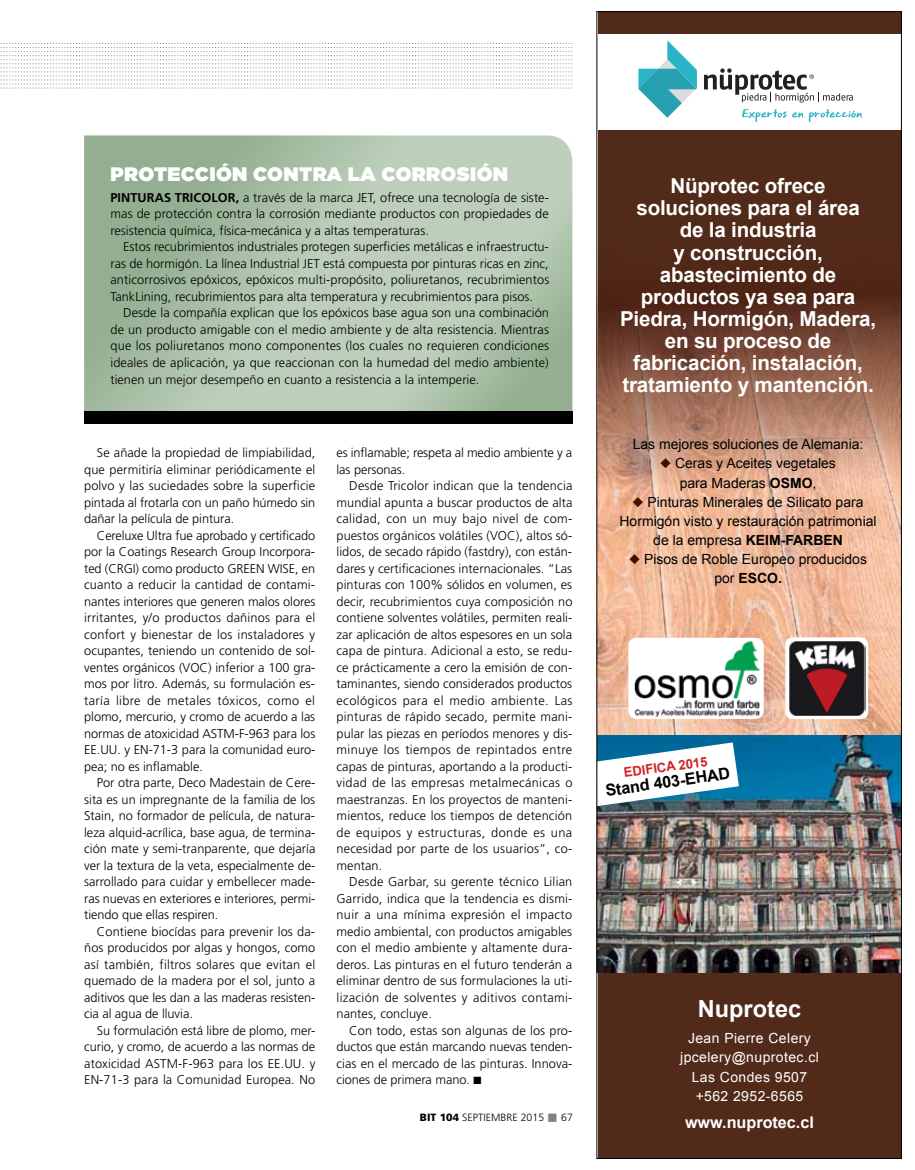
<style>
.page{position:relative;width:915px;height:1170px;background:#fff}
.page>*{position:absolute;margin:0;border:0;box-sizing:border-box;transform-origin:0 0}
.t1{font:700 23.55px "Arial";color:#fff}
.t2{font:700 20.55px/22px "Arial";letter-spacing:-.01em;color:#fff;text-align:center}
.t3{font:900 19.5px "Gotham";letter-spacing:.02em;color:#fff}
.t4{font:700 16.2px "Arial";color:#fff}
.t5{font:700 16.2px "Arial";color:#000}
.t6{font:13.95px/19px "Arial";color:#000;text-align:center}
.t7{font:13.95px/19px "Arial";letter-spacing:.03em;color:#fff;text-align:center}
.t8{font:700 13.2px "Arial";color:#d2232a}
.t9{font:300 12.75px/16.5px "Frutiger";letter-spacing:.005em;color:#000;text-align:justify}
.t10{font:300 10.5px "Frutiger";letter-spacing:.005em;color:#000}
.s1{font-weight:700}
.s2{font-weight:900}
.s3{color:#808285}
.s4{color:#3f1200}
</style>
<div class="page">
<svg style="left:84px;top:135px;width:488px;height:276px;background:#adc3ab"></svg>
<div style="left:84px;top:411px;width:488px;height:12px;background:#000"></div>
<div style="left:597px;top:633px;width:304px;height:525px;background:#522a1a"></div>
<img style="left:598px;top:504px;width:301px;height:231px">
<svg style="left:598px;top:13px;width:301px;height:491px;background:#7b4f3c"></svg>
<svg style="left:785px;top:637px;width:82px;height:82px"></svg>
<img style="left:787px;top:640px;width:78px;height:75px">
<div style="left:628px;top:637px;width:135px;height:81px;background:#fff;border-radius:8px"></div>
<img style="left:634px;top:641px;width:125px;height:77px">
<div style="left:597px;top:34px;width:304px;height:96px;background:#fff"></div>
<svg style="left:1px;top:41px;width:901px;height:81px"></svg>
<img style="left:598px;top:735px;width:301px;height:237px">
<svg style="left:598px;top:742px;width:140px;height:64px;background:#b5cfdb"></svg>
<h3 class="t3" style="left:110px;top:160px;width:399px">PROTECCIÓN CONTRA LA CORROSIÓN</h3>
<p class="t9" style="left:110px;top:189px;width:440px"><span class="s1">PINTURAS TRICOLOR,</span> a través de la marca JET, ofrece una tecnología de siste&shy;mas de protección contra la corrosión mediante productos con propiedades de resistencia química, física-mecánica y a altas temperaturas.</p>
<p class="t9" style="left:110px;top:239px;width:440px;text-indent:13px">Estos recubrimientos industriales protegen superficies metálicas e infraestructu&shy;ras de hormigón. La línea Industrial JET está compuesta por pinturas ricas en zinc, anticorrosivos epóxicos, epóxicos multi-propósito, poliuretanos, recubrimientos TankLining, recubrimientos para alta temperatura y recubrimientos para pisos.</p>
<p class="t9" style="left:110px;top:305px;width:440px;text-indent:13px">Desde la compañía explican que los epóxicos base agua son una combinación de un producto amigable con el medio ambiente y de alta resistencia. Mientras que los poliuretanos mono componentes (los cuales no requieren condiciones ideales de aplicación, ya que reaccionan con la humedad del medio ambiente) tienen un mejor desempeño en cuanto a resistencia a la intemperie.</p>
<p class="t9" style="left:84px;top:444px;width:233px;text-indent:13px">Se añade la propiedad de limpiabilidad, que permitiría eliminar periódicamente el polvo y las suciedades sobre la superficie pintada al frotarla con un paño húmedo sin dañar la película de pintura.</p>
<p class="t9" style="left:84px;top:527px;width:232px;text-indent:13px">Cereluxe Ultra fue aprobado y certificado por la Coatings Research Group Incorpora&shy;ted (CRGI) como producto GREE N WISE, en cuanto a reducir la cantidad de contami&shy;nantes interiores que generen malos olores irritantes, y/o productos dañinos para el confort y bienestar de los instaladores y ocupantes, teniendo un contenido de sol&shy;ventes orgánicos (VOC</p>
<p class="t9" style="left:84px;top:659px;width:233px;text-indent:124px">) inferior a 100 gra&shy;mos por litro. Además, su formulación es&shy;taría libre de metales tóxicos, como el plomo, mercurio, y cromo de acuerdo a las normas de atoxicidad ASTM</p>
<p class="t9" style="left:84px;top:725px;width:233px;text-indent:151px">-F-963 para los EE .UU. y EN-71-3 para la comunidad euro&shy;pea; no es inflamable.</p>
<p class="t9" style="left:84px;top:774px;width:233px;text-indent:13px">Por otra parte, Deco M adestain de C ere&shy;sita es un impregnante de la familia de los Stain, no formador de película, de natura&shy;leza alquid-acrílica, base agua, de termina&shy;ción mate y semi-tranparente, que dejaría ver la textura de la veta, especialmente de&shy;sarrollado para cuidar y embellecer made&shy;ras nuevas en exteriores e interiores, permi&shy;tiendo que ellas respiren.</p>
<p class="t9" style="left:84px;top:923px;width:232px;text-indent:13px">Contiene biocídas para prevenir los da&shy;ños producidos por algas y hongos, como así también, filtros solares que evitan el quemado de la madera por el sol, junto a aditivos que les dan a las maderas resisten&shy;cia al agua de lluvia.</p>
<p class="t9" style="left:84px;top:1022px;width:232px;text-indent:13px">Su formulación está libre de plomo, mer&shy;curio, y cromo, de acuerdo a las normas de atoxicidad ASTM</p>
<p class="t9" style="left:84px;top:1055px;width:233px;text-align:right">-F-963 para los EE .UU. y<br>EN-71-3 para la Comunidad Europea. No</p>
<p class="t9" style="left:336px;top:444px;width:237px">es inflamable; respeta al medio ambiente y a las personas.</p>
<p class="t9" style="left:336px;top:477px;width:237px;text-indent:13px">Desde Tricolor indican que la tendencia mundial apunta a buscar productos de alta calidad, con un muy bajo nivel de com&shy;puestos orgánicos volátiles (VOC</p>
<p class="t9" style="left:336px;top:527px;width:237px;text-indent:179px">), altos só&shy;lidos, de secado rápido (fastdry), con están&shy;dares y certificaciones internacionales. “Las pinturas con 100% sólidos en volumen, es decir, recubrimientos cuya composición no contiene solventes volátiles, permiten reali&shy;zar aplicación de altos espesores en un sola capa de pintura. Adicional a esto, se redu&shy;ce prácticamente a cero la emisión de con&shy;taminantes, siendo considerados productos ecológicos para el medio ambiente. Las pinturas de rápido secado, permite mani&shy;pular las piezas en períodos menores y dis&shy;minuye los tiempos de repintados entre capas de pinturas, aportando a la producti&shy;vidad de las empresas metalmecánicas o maestranzas. En los proyectos de manteni&shy;mientos, reduce los tiempos de detención de equipos y estructuras, donde es una necesidad por parte de los usuarios”, co&shy;mentan.</p>
<p class="t9" style="left:336px;top:873px;width:237px;text-indent:13px">Desde Garbar, su gerente técnico Lilian Garrido, indica que la tendencia es dismi&shy;nuir a una mínima expresión el impacto medio ambiental, con productos amigables con el medio ambiente y altamente dura&shy;deros. Las pinturas en el futuro tenderán a eliminar dentro de sus formulaciones la uti&shy;lización de solventes y aditivos contami&shy;nantes, concluye.</p>
<p class="t9" style="left:336px;top:1022px;width:237px;text-indent:13px">C on todo, estas son algunas de los pro&shy;ductos que están marcando nuevas tenden&shy;cias en el mercado de las pinturas. Innova&shy;ciones de primera mano. ■</p>
<p class="t10" style="left:420px;top:1111px;width:154px"><span class="s2">BIT 104</span> septiembre 2015 <span class="s3">■</span> 67</p>
<h2 class="t2" style="left:620px;top:176px;width:257px">Nüprotec ofrece soluciones para el área<br>de la industria<br>y construcción, abastecimiento de productos ya sea para<br>Piedra, Hormigón, Madera, en su proceso de fabricación, instalación, tratamiento y mantención.</h2>
<p class="t6" style="left:632px;top:435px;width:232px">Las mejores soluciones de Alemania:</p>
<p class="t6" style="left:660px;top:454px;width:177px"><span class="s4">◆</span> Ceras y Aceites vegetales para Maderas <span class="s1">OSMO</span>,</p>
<p class="t6" style="left:619px;top:492px;width:258px"><span class="s4">◆</span> Pinturas Minerales de Silicato para<br>Hormigón visto y restauración patrimonial de la empresa <span class="s1">KEIM-FARBEN</span></p>
<p class="t6" style="left:629px;top:549px;width:239px"><span class="s4">◆</span> Pisos de Roble Europeo producidos por <span class="s1">ESCO.</span></p>
<p class="t8" style="left:622px;top:764px;width:86px;rotate:-8deg">EdIFICA 2015</p>
<p class="t5" style="left:604px;top:779px;width:127px;rotate:-8deg">Stand 403-EHAd</p>
<h1 class="t1" style="left:697px;top:993px;width:105px">Nuprotec</h1>
<p class="t7" style="left:680px;top:1028px;width:140px">Jean Pierre Celery jpcelery@nuprotec.cl<br>Las Condes 9507 +562 2952-6565</p>
<p class="t4" style="left:684px;top:1111px;width:130px">www.nuprotec.cl</p>
</div>
